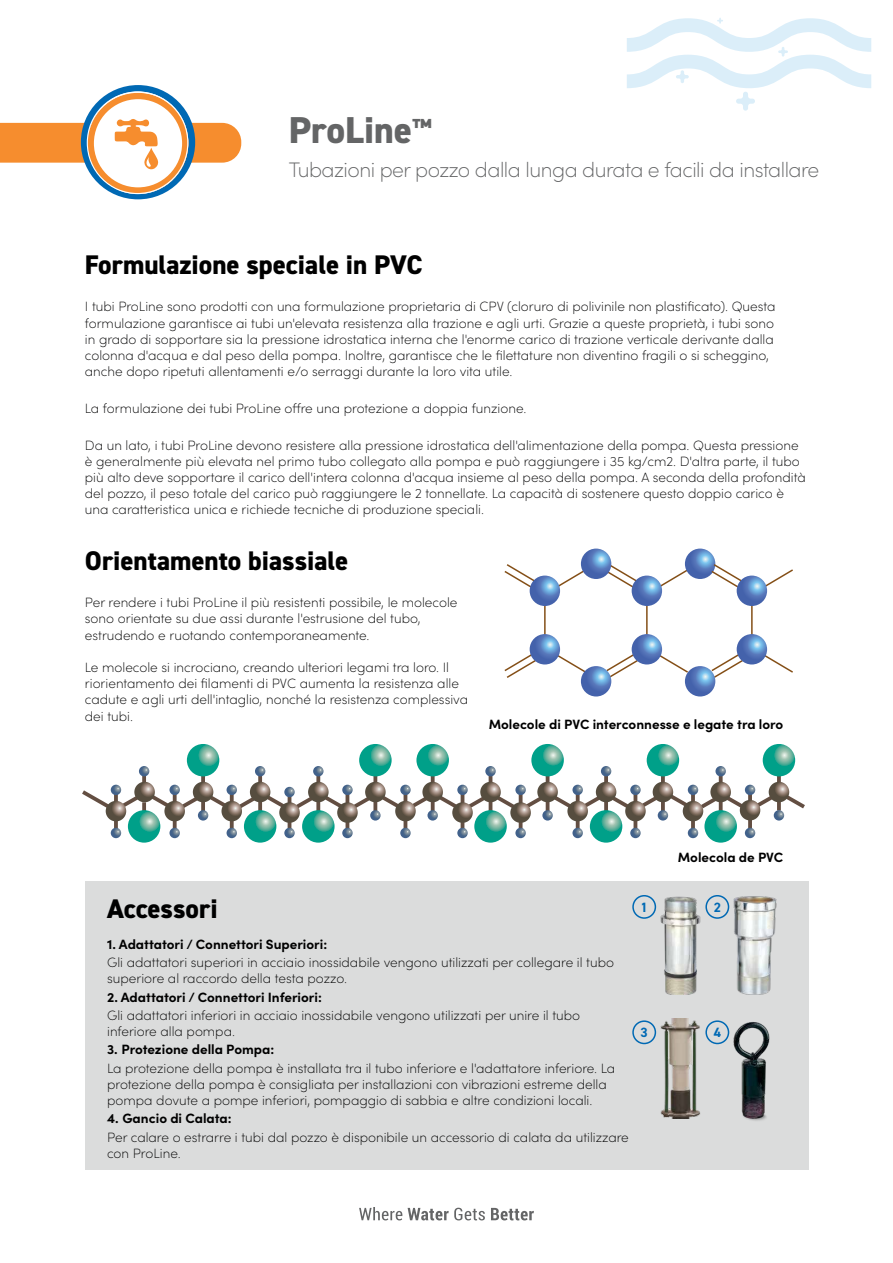
<style>
.page{position:relative;width:893px;height:1263px;background:#fff}
.page>*{position:absolute;margin:0;border:0;box-sizing:border-box;transform-origin:0 0}
.t1{font:800 37.5px "DIN2014";color:#646566}
.t2{font:800 27px "DIN2014";color:#000}
.t3{font:200 21px "Sofia Pro";letter-spacing:-.025em;color:#646566}
.t4{font:200 13.5px/16.2px "Sofia Pro";color:#020203}
.t5{font:200 13.5px/16.2px "Sofia Pro";color:#000}
.t6{font:700 13.5px "Sofia Pro";color:#000}
.t7{font:700 13.5px "DIN2014";color:#0069b4}
</style>
<div class="page">
<svg style="left:359px;top:1207px;width:43px;height:13px"></svg>
<svg style="left:408px;top:1208px;width:77px;height:12px"></svg>
<svg style="left:491px;top:1208px;width:43px;height:12px"></svg>
<svg style="left:81px;top:85px;width:114px;height:114px"></svg>
<svg style="left:0;top:93px;width:241px;height:101px"></svg>
<svg style="left:627px;top:18px;width:244px;height:93px"></svg>
<div style="left:85px;top:881px;width:723px;height:289px;background:#dbdcdc"></div>
<svg style="left:762px;top:569px;width:30px;height:104px"></svg>
<svg style="left:606px;top:563px;width:82px;height:114px"></svg>
<svg style="left:504px;top:564px;width:33px;height:114px"></svg>
<hr style="left:646px;top:601px;width:2px;height:36px;background:#844f17">
<hr style="left:751px;top:601px;width:2px;height:36px;background:#844f17">
<svg style="left:632px;top:576px;width:30px;height:30px"></svg>
<svg style="left:632px;top:634px;width:30px;height:30px"></svg>
<svg style="left:543px;top:568px;width:45px;height:105px"></svg>
<svg style="left:530px;top:576px;width:30px;height:30px"></svg>
<svg style="left:530px;top:634px;width:30px;height:30px"></svg>
<svg style="left:685px;top:549px;width:30px;height:30px"></svg>
<svg style="left:581px;top:549px;width:30px;height:30px"></svg>
<svg style="left:581px;top:666px;width:30px;height:30px"></svg>
<svg style="left:710px;top:563px;width:34px;height:115px"></svg>
<svg style="left:737px;top:576px;width:30px;height:30px"></svg>
<svg style="left:737px;top:634px;width:30px;height:30px"></svg>
<svg style="left:685px;top:666px;width:30px;height:30px"></svg>
<svg style="left:187px;top:744px;width:32px;height:32px"></svg>
<svg style="left:82px;top:766px;width:722px;height:72px"></svg>
<svg style="left:134px;top:782px;width:21px;height:20px"></svg>
<svg style="left:164px;top:801px;width:21px;height:20px"></svg>
<svg style="left:193px;top:782px;width:20px;height:20px"></svg>
<svg style="left:221px;top:801px;width:21px;height:20px"></svg>
<svg style="left:250px;top:782px;width:20px;height:20px"></svg>
<svg style="left:279px;top:802px;width:21px;height:21px"></svg>
<svg style="left:308px;top:782px;width:21px;height:20px"></svg>
<svg style="left:337px;top:802px;width:21px;height:21px"></svg>
<svg style="left:365px;top:782px;width:21px;height:20px"></svg>
<svg style="left:395px;top:801px;width:21px;height:20px"></svg>
<svg style="left:422px;top:782px;width:21px;height:20px"></svg>
<svg style="left:452px;top:802px;width:21px;height:21px"></svg>
<svg style="left:480px;top:782px;width:21px;height:20px"></svg>
<svg style="left:510px;top:802px;width:21px;height:21px"></svg>
<svg style="left:537px;top:782px;width:21px;height:20px"></svg>
<svg style="left:567px;top:801px;width:21px;height:20px"></svg>
<svg style="left:596px;top:782px;width:20px;height:20px"></svg>
<svg style="left:625px;top:801px;width:21px;height:20px"></svg>
<svg style="left:653px;top:782px;width:20px;height:20px"></svg>
<svg style="left:683px;top:801px;width:20px;height:20px"></svg>
<svg style="left:710px;top:782px;width:21px;height:20px"></svg>
<svg style="left:740px;top:800px;width:20px;height:20px"></svg>
<svg style="left:769px;top:782px;width:20px;height:20px"></svg>
<svg style="left:416px;top:744px;width:33px;height:32px"></svg>
<svg style="left:531px;top:744px;width:33px;height:32px"></svg>
<svg style="left:647px;top:744px;width:32px;height:32px"></svg>
<svg style="left:763px;top:744px;width:32px;height:32px"></svg>
<svg style="left:359px;top:744px;width:33px;height:32px"></svg>
<svg style="left:128px;top:810px;width:32px;height:33px"></svg>
<svg style="left:244px;top:810px;width:32px;height:33px"></svg>
<svg style="left:302px;top:810px;width:33px;height:33px"></svg>
<svg style="left:474px;top:810px;width:33px;height:33px"></svg>
<svg style="left:590px;top:810px;width:32px;height:33px"></svg>
<svg style="left:704px;top:810px;width:33px;height:33px"></svg>
<img style="left:660px;top:896px;width:41px;height:99px">
<img style="left:734px;top:896px;width:42px;height:99px">
<img style="left:660px;top:1018px;width:41px;height:101px">
<div style="left:632px;top:895px;width:24px;height:24px;border:2px solid #0069b4;border-radius:50%"></div>
<div style="left:632px;top:1020px;width:24px;height:24px;border:2px solid #0069b4;border-radius:50%"></div>
<div style="left:705px;top:895px;width:24px;height:24px;border:2px solid #0069b4;border-radius:50%"></div>
<div style="left:705px;top:1020px;width:24px;height:24px;border:2px solid #0069b4;border-radius:50%"></div>
<img style="left:729px;top:1022px;width:41px;height:99px">
<h1 class="t1" style="left:289px;top:105px;width:145px">ProLine<sup>™</sup></h1>
<h3 class="t3" style="left:289px;top:155px;width:532px">Tubazioni per pozzo dalla lunga durata e facili da installare</h3>
<h2 class="t2" style="left:85px;top:247px;width:339px">Formulazione speciale in PVC</h2>
<p class="t4" style="left:85px;top:298px;width:692px">I tubi ProLine sono prodotti con una formulazione proprietaria di CPV (cloruro di polivinile non plastificato). Questa formulazione garantisce ai tubi un'elevata resistenza alla trazione e agli urti. Grazie a queste proprietà, i tubi sono in grado di sopportare sia la pressione idrostatica interna che l'enorme carico di trazione verticale derivante dalla colonna d'acqua e dal peso della pompa. Inoltre, garantisce che le filettature non diventino fragili o si scheggino, anche dopo ripetuti allentamenti e/o serraggi durante la loro vita utile.</p>
<p class="t4" style="left:85px;top:399px;width:443px">La formulazione dei tubi ProLine offre una protezione a doppia funzione.</p>
<p class="t4" style="left:85px;top:436px;width:722px">Da un lato, i tubi ProLine devono resistere alla pressione idrostatica dell'alimentazione della pompa. Questa pressione è generalmente più elevata nel primo tubo collegato alla pompa e può raggiungere i 35 kg/cm2. D'altra parte, il tubo più alto deve sopportare il carico dell'intera colonna d'acqua insieme al peso della pompa. A seconda della profondità del pozzo, il peso totale del carico può raggiungere le 2 tonnellate. La capacità di sostenere questo doppio carico è una caratteristica unica e richiede tecniche di produzione speciali.</p>
<h2 class="t2" style="left:85px;top:543px;width:265px">Orientamento biassiale</h2>
<p class="t5" style="left:85px;top:593px;width:374px">Per rendere i tubi ProLine il più resistenti possibile, le molecole sono orientate su due assi durante l'estrusione del tubo, estrudendo e ruotando contemporaneamente.</p>
<p class="t5" style="left:85px;top:658px;width:385px">Le molecole si incrociano, creando ulteriori legami tra loro. Il riorientamento dei filamenti di PVC aumenta la resistenza alle cadute e agli urti dell'intaglio, nonché la resistenza complessiva dei tubi.</p>
<p class="t6" style="left:489px;top:713px;width:296px">Molecole di PVC interconnesse e legate tra loro</p>
<p class="t6" style="left:678px;top:847px;width:107px">Molecola de PVC</p>
<h2 class="t2" style="left:107px;top:890px;width:112px">Accessori</h2>
<p class="t6" style="left:107px;top:933px;width:222px">1. Adattatori / Connettori Superiori:</p>
<p class="t5" style="left:107px;top:953px;width:508px">Gli adattatori superiori in acciaio inossidabile vengono utilizzati per collegare il tubo superiore al raccordo della testa pozzo.</p>
<p class="t6" style="left:107px;top:986px;width:216px">2. Adattatori / Connettori Inferiori:</p>
<p class="t5" style="left:107px;top:1006px;width:474px">Gli adattatori inferiori in acciaio inossidabile vengono utilizzati per unire il tubo inferiore alla pompa.</p>
<p class="t6" style="left:107px;top:1039px;width:169px">3. Protezione della Pompa:</p>
<p class="t5" style="left:107px;top:1059px;width:510px">La protezione della pompa è installata tra il tubo inferiore e l'adattatore inferiore. La protezione della pompa è consigliata per installazioni con vibrazioni estreme della pompa dovute a pompe inferiori, pompaggio di sabbia e altre condizioni locali.</p>
<p class="t6" style="left:107px;top:1108px;width:126px">4. Gancio di Calata:</p>
<p class="t5" style="left:107px;top:1128px;width:523px">Per calare o estrarre i tubi dal pozzo è disponibile un accessorio di calata da utilizzare con ProLine.</p>
<p class="t7" style="left:641px;top:898px;width:9px">1</p>
<p class="t7" style="left:641px;top:1023px;width:9px">3</p>
<p class="t7" style="left:714px;top:898px;width:9px">2</p>
<p class="t7" style="left:714px;top:1023px;width:9px">4</p>
</div>
